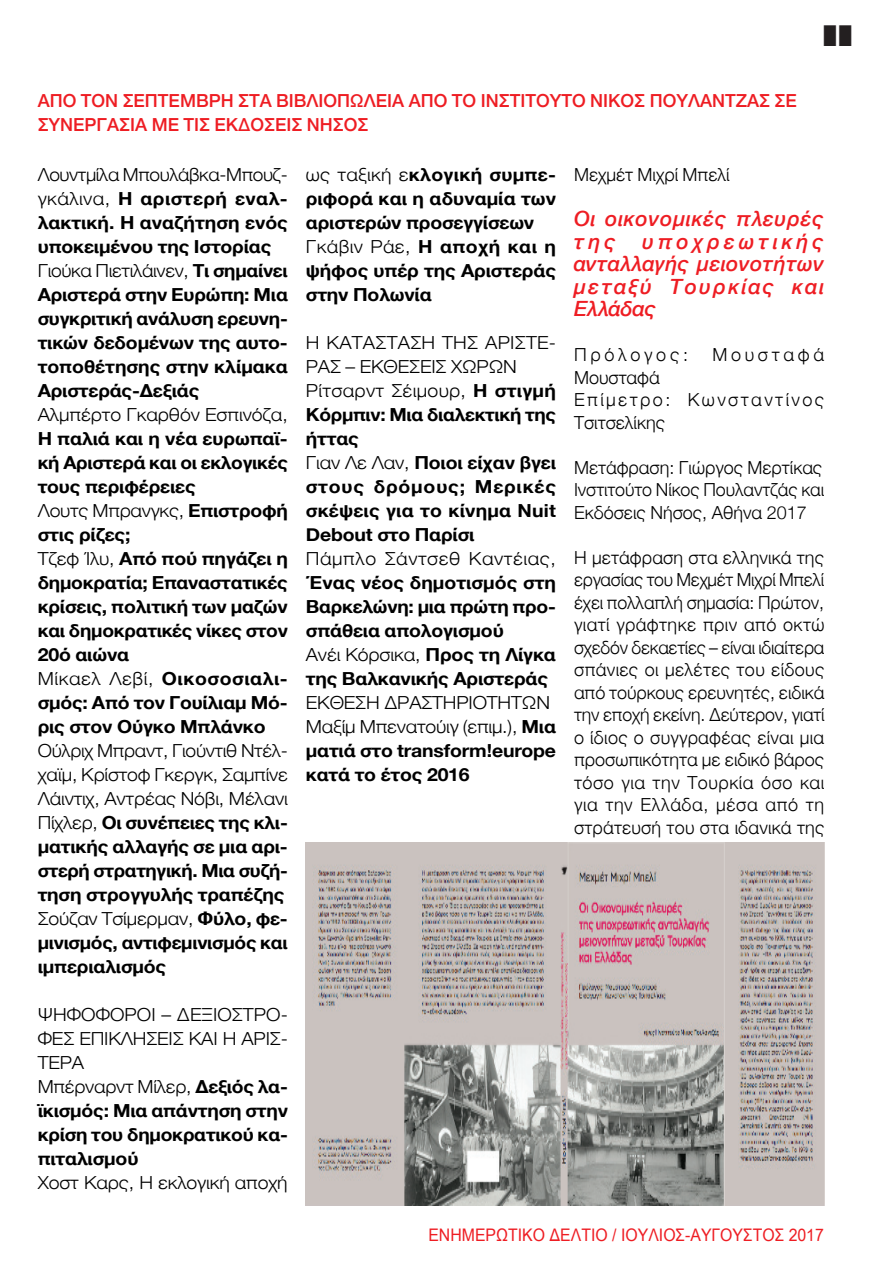
<style>
.page{position:relative;width:893px;height:1263px;background:#fff}
.page>*{position:absolute;margin:0;border:0;box-sizing:border-box;transform-origin:0 0}
.t1{font:27px "Braggadocio";color:#231f20}
.t2{font:italic 500 21px/22.5px "Helvetica Neue";letter-spacing:.04em;color:#ee1d23}
.t3{font:700 18px/24px "Helvetica Neue";letter-spacing:-.01em;color:#000;scale:1.08 1}
.t4{font:300 18px/22.5px "Helvetica Neue";color:#000;text-align:justify}
.t5{font:700 18px/24px "Helvetica Neue";letter-spacing:-.01em;color:#000;scale:1.07 1}
.t6{font:300 18px/24px "Helvetica Neue";color:#000;scale:1.08 1}
.t7{font:500 18px/24px "Helvetica Neue";color:#ee1d23}
.t8{font:300 18px/22.5px "Helvetica Neue";letter-spacing:.135em;color:#000}
.t9{font:300 18px "Helvetica Neue";letter-spacing:.03em;color:#000;scale:1.08 1}
.t10{font:300 18px "Helvetica Neue";letter-spacing:.205em;color:#000}
.t11{font:17.4px "Arial Unicode MS";color:#ee1d23;scale:.91 1}
.s1{font-weight:300}
.s2{font-weight:700}
</style>
<div class="page">
<img style="left:306px;top:842px;width:518px;height:363px">
<p class="t7" style="left:38px;top:88px;width:760px">ΑΠΟ ΤΟΝ ΣΕΠΤΕΜΒΡΗ ΣΤΑ ΒΙΒΛΙΟΠΩΛΕΙΑ ΑΠΟ ΤΟ ΙΝΣΤΙΤΟΥΤΟ ΝΙΚΟΣ ΠΟΥΛΑΝΤΖΑΣ ΣΕ<br>ΣΥΝΕΡΓΑΣΙΑ ΜΕ ΤΙΣ ΕΚΔΟΣΕΙΣ ΝΗΣΟΣ</p>
<h1 class="t1" style="left:822px;top:19px;width:32px">11</h1>
<p class="t3" style="left:38px;top:163px;width:233px"><span class="s1">Λουντμίλα Μπουλάβκα-Μπουζ&shy;γκάλινα,</span> Η αριστερή εναλ&shy;λακτική. Η αναζήτηση ενός υποκειμένου της Ιστορίας<br><span class="s1">Γιούκα Πιετιλάινεν,</span> Τι σημαίνει<br>Αριστερά στην Ευρώπη: Μια συγκριτική ανάλυση ερευνη&shy;τικών δεδομένων της αυτο&shy;τοποθέτησης στην κλίμακα<br>Αριστεράς-Δεξιάς</p>
<p class="t6" style="left:38px;top:401px;width:233px">Αλμπέρτο Γκαρθόν Εσπινόζα,</p>
<p class="t3" style="left:38px;top:427px;width:233px">Η παλιά και η νέα ευρωπαϊ&shy;κή Αριστερά και οι εκλογικές τους περιφέρειες<br><span class="s1">Λουτς Μπρανγκς,</span> Επιστροφή στις ρίζες;<br><span class="s1">Τζεφ Ίλυ,</span> Από πού πηγάζει η δημοκρατία; Επαναστατικές κρίσεις, πολιτική των μαζών και δημοκρατικές νίκες στον<br>20ό αιώνα<br><span class="s1">Μίκαελ Λεβί,</span> Οικοσοσιαλι&shy;σμός: Από τον Γουίλιαμ Μό&shy;ρις στον Ούγκο Μπλάνκο</p>
<p class="t5" style="left:38px;top:739px;width:235px"><span class="s1">Ούλριχ Μπραντ, Γιούντιθ Ντέλ&shy;χαϊμ, Κρίστοφ Γκεργκ, Σαμπίνε<br>Λάιντιχ, Αντρέας Νόβι, Μέλανι<br>Πίχλερ,</span> Οι συνέπειες της κλι&shy;ματικής αλλαγής σε μια αρι&shy;στερή στρατηγική. Μια συζή&shy;τηση στρογγυλής τραπέζης<br><span class="s1">Σούζαν Τσίμερμαν,</span> Φύλο, φε&shy;μινισμός, αντιφεμινισμός και ιμπεριαλισμός</p>
<p class="t5" style="left:38px;top:1003px;width:235px"><span class="s1">ΨΗΦΟΦΟΡΟΙ – ΔΕΞΙΟΣΤΡΟ-<br>ΦΕΣ ΕΠΙΚΛΗΣΕΙΣ ΚΑΙ Η ΑΡΙΣ-<br>ΤΕΡΑ<br>Μπέρναρντ Μίλερ,</span> Δεξιός λα&shy;ϊκισμός: Μια απάντηση στην κρίση του δημοκρατικού κα&shy;πιταλισμού</p>
<p class="t6" style="left:38px;top:1169px;width:233px">Χοστ Καρς, Η εκλογική αποχή</p>
<p class="t3" style="left:306px;top:163px;width:233px"><span class="s1">ως ταξική ε</span>κλογική συμπε&shy;ριφορά και η αδυναμία των αριστερών προσεγγίσεων<br><span class="s1">Γκάβιν Ράε,</span> Η αποχή και η ψήφος υπέρ της Αριστεράς στην Πολωνία</p>
<p class="t3" style="left:306px;top:331px;width:233px"><span class="s1">Η ΚΑΤΑΣΤΑΣΗ ΤΗΣ ΑΡΙΣΤΕ-<br>ΡΑΣ – ΕΚΘΕΣΕΙΣ ΧΩΡΩΝ<br>Ρίτσαρντ Σέιμουρ,</span> Η στιγμή<br>Κόρμπιν: Μια διαλεκτική της ήττας<br><span class="s1">Γιαν Λε Λαν,</span> Ποιοι είχαν βγει στους δρόμους; Μερικές σκέψεις για το κίνημα Nuit<br>Debout στο Παρίσι</p>
<p class="t9" style="left:306px;top:544px;width:233px">Πάμπλο Σάντσεθ Καντέιας,</p>
<p class="t3" style="left:306px;top:571px;width:233px">Ένας νέος δημοτισμός στη<br>Βαρκελώνη: μια πρώτη προ&shy;σπάθεια απολογισμού<br><span class="s1">Ανέι Κόρσικα,</span> Προς τη Λίγκα της Βαλκανικής Αριστεράς</p>
<p class="t6" style="left:306px;top:689px;width:233px">ΕΚΘΕΣΗ ΔΡΑΣΤΗΡΙΟΤΗΤΩΝ<br>Μαξίμ Μπενατούιγ (επιμ.), <span class="s2">Μια ματιά στο transform!europe κατά το έτος 2016</span></p>
<p class="t4" style="left:574px;top:162px;width:157px">Μεχμέτ Μιχρί Μπελί</p>
<p class="t2" style="left:574px;top:206px;width:251px">Οι οικονομικές πλευρές της</p>
<p class="t2" style="left:574px;top:228px;width:252px;text-align:justify;text-indent:68px">υποχρεωτικής ανταλλαγής μειονοτήτων μεταξύ Τουρκίας και Ελλάδας</p>
<p class="t10" style="left:574px;top:340px;width:116px">Πρόλογος:</p>
<p class="t10" style="left:712px;top:340px;width:113px">Μουσταφά</p>
<p class="t8" style="left:574px;top:365px;width:252px">Μουσταφά<br>Επίμετρο: Κωνσταντίνος<br>Τσιτσελίκης</p>
<p class="t4" style="left:574px;top:455px;width:252px">Μετάφραση: Γιώργος Μερτίκας Ινστιτούτο Νίκος Πουλαντζάς και Εκδόσεις Νήσος, Αθήνα 2017</p>
<p class="t4" style="left:574px;top:545px;width:252px">Η μετάφραση στα ελληνικά της εργασίας του Μεχμέτ Μιχρί Μπελί έχει πολλαπλή σημασία: Πρώτον, γιατί γράφτηκε πριν από οκτώ σχεδόν δεκαετίες ‒ είναι ιδιαίτερα σπάνιες οι μελέτες του είδους από τούρκους ερευνητές, ειδικά την εποχή εκείνη. Δεύτερον, γιατί ο ίδιος ο συγγραφέας είναι μια προσωπικότητα με ειδικό βάρος τόσο για την Τουρκία όσο και για την Ελλάδα, μέσα από τη στράτευσή του στα ιδανικά της</p>
<p class="t11" style="left:428px;top:1222px;width:436px">ΕΝΗΜΕΡΩΤΙΚΟ ΔΕΛΤΙΟ / ΙΟΥΛΙΟΣ-ΑΥΓΟΥΣΤΟΣ 2017</p>
</div>
